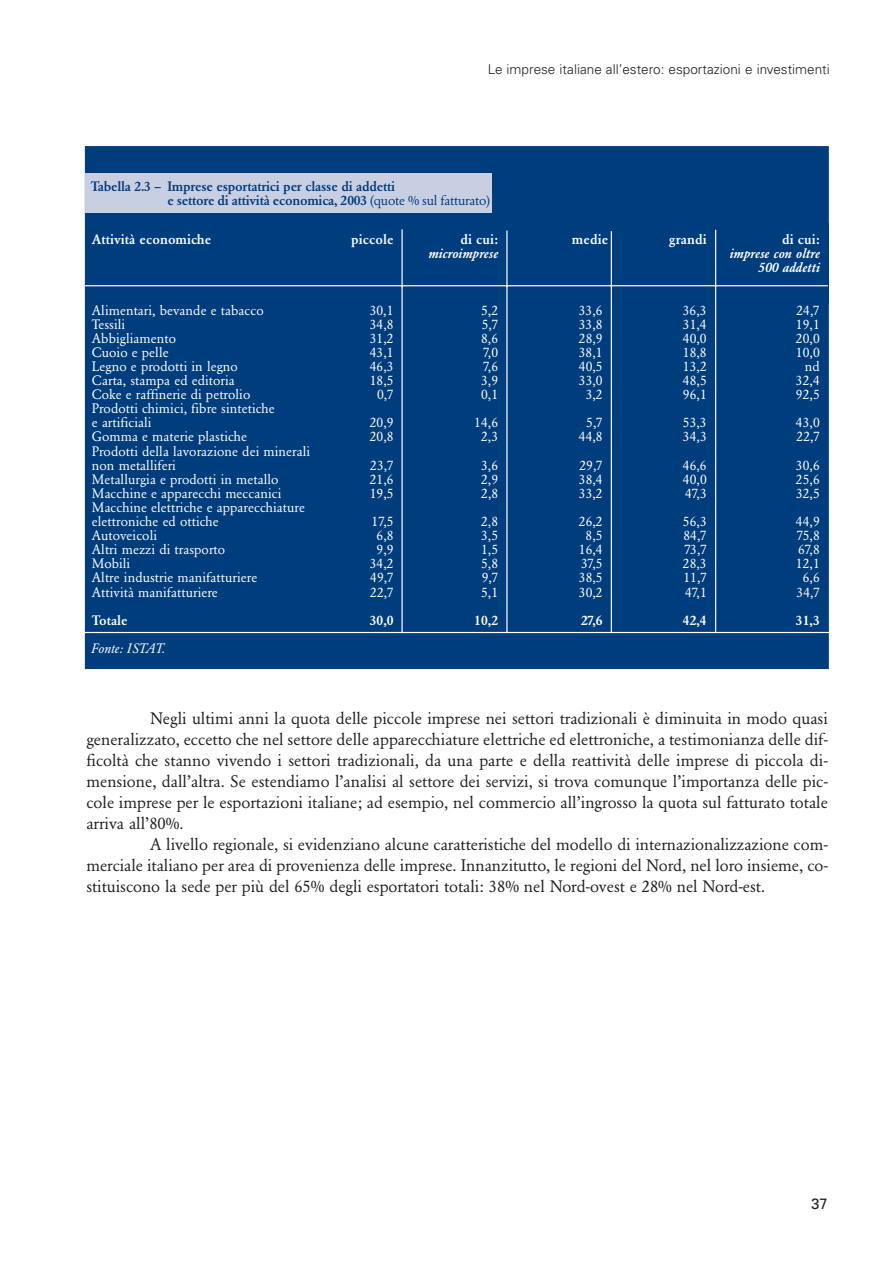
<style>
.page{position:relative;width:893px;height:1263px;background:#fff}
.page>*{position:absolute;margin:0;border:0;box-sizing:border-box;transform-origin:0 0}
.t1{font:16.5px/21px "Garamond BE";color:#231f20;text-align:justify}
.t2{font:15px "Univers";color:#231f20}
.t3{font:13.5px/14.1px "Garamond BE";letter-spacing:.005em;color:#fff}
.t4{font:500 13.5px/14.1px "Garamond BE";letter-spacing:-.02em;color:#003d7d}
.t5{font:500 13.5px "Garamond BE";letter-spacing:.005em;color:#fff}
.t6{font:300 13.5px "Univers";color:#231f20}
.t7{font:italic 500 13.5px/14.1px "Garamond BE";letter-spacing:.005em;color:#fff;text-align:right}
.t8{font:italic 13.5px "Garamond BE";letter-spacing:-.005em;color:#fff}
.s1{font-weight:400}
</style>
<div class="page">
<div style="left:86px;top:147px;width:742px;height:521px;background:#003d7d"></div>
<hr style="left:506px;top:231px;width:1px;height:402px;background:#fff">
<hr style="left:401px;top:229px;width:1px;height:404px;background:#fff">
<hr style="left:610px;top:231px;width:2px;height:402px;background:#fff">
<hr style="left:83px;top:285px;width:744px;height:1px;background:#fff">
<hr style="left:85px;top:632px;width:744px;height:1px;background:#fff">
<div style="left:85px;top:173px;width:406px;height:39px;background:#c9cfe3"></div>
<hr style="left:715px;top:230px;width:1px;height:402px;background:#fff">
<p class="t6" style="left:488px;top:65px;width:343px">Le imprese italiane all’estero: esportazioni e investimenti</p>
<p class="t4" style="left:167px;top:181px;width:324px;text-indent:-77px">Tabella 2.3 – Imprese esportatrici per classe di addetti<br>e settore di attività economica, 2003 <span class="s1">(quote % sul fatturato)</span></p>
<p class="t5" style="left:92px;top:234px;width:121px">Attività economiche</p>
<p class="t5" style="left:351px;top:234px;width:44px">piccole</p>
<p class="t5" style="left:460px;top:234px;width:39px">di cui:</p>
<p class="t5" style="left:572px;top:234px;width:38px">medie</p>
<p class="t5" style="left:669px;top:234px;width:39px">grandi</p>
<p class="t5" style="left:782px;top:234px;width:39px">di cui:</p>
<p class="t7" style="left:428px;top:248px;width:71px">microimprese</p>
<p class="t7" style="left:729px;top:248px;width:92px">imprese con oltre<br>500 addetti</p>
<p class="t3" style="left:92px;top:304px;width:173px">Alimentari, bevande e tabacco</p>
<p class="t3" style="left:369px;top:304px;width:25px">30,1</p>
<p class="t3" style="left:481px;top:304px;width:19px">5,2</p>
<p class="t3" style="left:578px;top:304px;width:25px">33,6</p>
<p class="t3" style="left:682px;top:304px;width:25px">36,3</p>
<p class="t3" style="left:796px;top:304px;width:25px">24,7</p>
<p class="t3" style="left:92px;top:318px;width:35px">Tessili</p>
<p class="t3" style="left:370px;top:318px;width:25px">34,8</p>
<p class="t3" style="left:481px;top:318px;width:18px">5,7</p>
<p class="t3" style="left:579px;top:318px;width:25px">33,8</p>
<p class="t3" style="left:683px;top:318px;width:25px">31,4</p>
<p class="t3" style="left:796px;top:318px;width:25px">19,1</p>
<p class="t3" style="left:92px;top:332px;width:86px">Abbigliamento</p>
<p class="t3" style="left:370px;top:332px;width:25px">31,2</p>
<p class="t3" style="left:481px;top:332px;width:19px">8,6</p>
<p class="t3" style="left:579px;top:332px;width:25px">28,9</p>
<p class="t3" style="left:683px;top:332px;width:25px">40,0</p>
<p class="t3" style="left:796px;top:332px;width:25px">20,0</p>
<p class="t3" style="left:92px;top:346px;width:78px">Cuoio e pelle</p>
<p class="t3" style="left:370px;top:346px;width:25px">43,1</p>
<p class="t3" style="left:483px;top:346px;width:17px">7,0</p>
<p class="t3" style="left:579px;top:346px;width:25px">38,1</p>
<p class="t3" style="left:683px;top:346px;width:25px">18,8</p>
<p class="t3" style="left:796px;top:346px;width:25px">10,0</p>
<p class="t3" style="left:92px;top:360px;width:147px">Legno e prodotti in legno</p>
<p class="t3" style="left:370px;top:360px;width:25px">46,3</p>
<p class="t3" style="left:483px;top:360px;width:17px">7,6</p>
<p class="t3" style="left:579px;top:360px;width:25px">40,5</p>
<p class="t3" style="left:683px;top:360px;width:25px">13,2</p>
<p class="t3" style="left:804px;top:360px;width:16px">nd</p>
<p class="t3" style="left:92px;top:374px;width:144px">Carta, stampa ed editoria</p>
<p class="t3" style="left:370px;top:374px;width:25px">18,5</p>
<p class="t3" style="left:481px;top:374px;width:19px">3,9</p>
<p class="t3" style="left:579px;top:374px;width:25px">33,0</p>
<p class="t3" style="left:683px;top:374px;width:25px">48,5</p>
<p class="t3" style="left:796px;top:374px;width:25px">32,4</p>
<p class="t3" style="left:92px;top:389px;width:160px">Coke e raffinerie di petrolio</p>
<p class="t3" style="left:377px;top:389px;width:18px">0,7</p>
<p class="t3" style="left:481px;top:389px;width:19px">0,1</p>
<p class="t3" style="left:585px;top:389px;width:19px">3,2</p>
<p class="t3" style="left:683px;top:389px;width:25px">96,1</p>
<p class="t3" style="left:796px;top:389px;width:25px">92,5</p>
<p class="t3" style="left:92px;top:403px;width:184px">Prodotti chimici, fibre sintetiche e artificiali</p>
<p class="t3" style="left:370px;top:417px;width:25px">20,9</p>
<p class="t3" style="left:474px;top:417px;width:25px">14,6</p>
<p class="t3" style="left:586px;top:417px;width:18px">5,7</p>
<p class="t3" style="left:683px;top:417px;width:25px">53,3</p>
<p class="t3" style="left:796px;top:417px;width:25px">43,0</p>
<p class="t3" style="left:92px;top:431px;width:157px">Gomma e materie plastiche</p>
<p class="t3" style="left:370px;top:431px;width:25px">20,8</p>
<p class="t3" style="left:481px;top:431px;width:19px">2,3</p>
<p class="t3" style="left:579px;top:431px;width:25px">44,8</p>
<p class="t3" style="left:683px;top:431px;width:25px">34,3</p>
<p class="t3" style="left:796px;top:431px;width:25px">22,7</p>
<p class="t3" style="left:92px;top:445px;width:220px">Prodotti della lavorazione dei minerali non metalliferi</p>
<p class="t3" style="left:370px;top:459px;width:25px">23,7</p>
<p class="t3" style="left:481px;top:459px;width:19px">3,6</p>
<p class="t3" style="left:579px;top:459px;width:25px">29,7</p>
<p class="t3" style="left:683px;top:459px;width:25px">46,6</p>
<p class="t3" style="left:796px;top:459px;width:25px">30,6</p>
<p class="t3" style="left:92px;top:473px;width:188px">Metallurgia e prodotti in metallo</p>
<p class="t3" style="left:370px;top:473px;width:25px">21,6</p>
<p class="t3" style="left:481px;top:473px;width:19px">2,9</p>
<p class="t3" style="left:579px;top:473px;width:25px">38,4</p>
<p class="t3" style="left:683px;top:473px;width:25px">40,0</p>
<p class="t3" style="left:796px;top:473px;width:25px">25,6</p>
<p class="t3" style="left:92px;top:487px;width:191px">Macchine e apparecchi meccanici</p>
<p class="t3" style="left:370px;top:487px;width:25px">19,5</p>
<p class="t3" style="left:481px;top:487px;width:19px">2,8</p>
<p class="t3" style="left:579px;top:487px;width:25px">33,2</p>
<p class="t3" style="left:685px;top:487px;width:23px">47,3</p>
<p class="t3" style="left:796px;top:487px;width:25px">32,5</p>
<p class="t3" style="left:92px;top:501px;width:215px">Macchine elettriche e apparecchiature elettroniche ed ottiche</p>
<p class="t3" style="left:371px;top:515px;width:24px">17,5</p>
<p class="t3" style="left:481px;top:515px;width:19px">2,8</p>
<p class="t3" style="left:579px;top:515px;width:25px">26,2</p>
<p class="t3" style="left:683px;top:515px;width:25px">56,3</p>
<p class="t3" style="left:796px;top:515px;width:25px">44,9</p>
<p class="t3" style="left:92px;top:530px;width:67px">Autoveicoli</p>
<p class="t3" style="left:376px;top:530px;width:19px">6,8</p>
<p class="t3" style="left:481px;top:530px;width:19px">3,5</p>
<p class="t3" style="left:585px;top:530px;width:19px">8,5</p>
<p class="t3" style="left:683px;top:530px;width:25px">84,7</p>
<p class="t3" style="left:796px;top:530px;width:25px">75,8</p>
<p class="t3" style="left:92px;top:544px;width:135px">Altri mezzi di trasporto</p>
<p class="t3" style="left:376px;top:544px;width:19px">9,9</p>
<p class="t3" style="left:481px;top:544px;width:19px">1,5</p>
<p class="t3" style="left:579px;top:544px;width:25px">16,4</p>
<p class="t3" style="left:684px;top:544px;width:24px">73,7</p>
<p class="t3" style="left:798px;top:544px;width:23px">67,8</p>
<p class="t3" style="left:92px;top:558px;width:40px">Mobili</p>
<p class="t3" style="left:370px;top:558px;width:25px">34,2</p>
<p class="t3" style="left:481px;top:558px;width:19px">5,8</p>
<p class="t3" style="left:581px;top:558px;width:23px">37,5</p>
<p class="t3" style="left:683px;top:558px;width:25px">28,3</p>
<p class="t3" style="left:796px;top:558px;width:25px">12,1</p>
<p class="t3" style="left:92px;top:572px;width:167px">Altre industrie manifatturiere</p>
<p class="t3" style="left:370px;top:572px;width:25px">49,7</p>
<p class="t3" style="left:481px;top:572px;width:18px">9,7</p>
<p class="t3" style="left:579px;top:572px;width:25px">38,5</p>
<p class="t3" style="left:683px;top:572px;width:25px">11,7</p>
<p class="t3" style="left:802px;top:572px;width:19px">6,6</p>
<p class="t3" style="left:92px;top:586px;width:127px">Attività manifatturiere</p>
<p class="t3" style="left:370px;top:586px;width:25px">22,7</p>
<p class="t3" style="left:481px;top:586px;width:19px">5,1</p>
<p class="t3" style="left:579px;top:586px;width:25px">30,2</p>
<p class="t3" style="left:685px;top:586px;width:23px">47,1</p>
<p class="t3" style="left:796px;top:586px;width:25px">34,7</p>
<p class="t5" style="left:92px;top:614px;width:37px">Totale</p>
<p class="t5" style="left:370px;top:614px;width:25px">30,0</p>
<p class="t5" style="left:474px;top:614px;width:25px">10,2</p>
<p class="t5" style="left:581px;top:614px;width:23px">27,6</p>
<p class="t5" style="left:683px;top:614px;width:25px">42,4</p>
<p class="t5" style="left:795px;top:614px;width:26px">31,3</p>
<p class="t8" style="left:91px;top:643px;width:76px">Fonte: ISTAT.</p>
<p class="t1" style="left:86px;top:709px;width:743px;text-indent:64px">Negli ultimi anni la quota delle piccole imprese nei settori tradizionali è diminuita in modo quasi generalizzato, eccetto che nel settore delle apparecchiature elettriche ed elettroniche, a testimonianza delle dif&shy;ficoltà che stanno vivendo i settori tradizionali, da una parte e della reattività delle imprese di piccola di&shy;mensione, dall’altra. Se estendiamo l’analisi al settore dei servizi, si trova comunque l’importanza delle pic&shy;cole imprese per le esportazioni italiane; ad esempio, nel commercio all’ingrosso la quota sul fatturato totale arriva all’80%.</p>
<p class="t1" style="left:86px;top:835px;width:743px;text-indent:64px">A livello regionale, si evidenziano alcune caratteristiche del modello di internazionalizzazione com&shy;merciale italiano per area di provenienza delle imprese. Innanzitutto, le regioni del Nord, nel loro insieme, co&shy;stituiscono la sede per più del 65% degli esportatori totali: 38% nel Nord-ovest e 28% nel Nord-est.</p>
<p class="t2" style="left:811px;top:1198px;width:18px">37</p>
</div>
